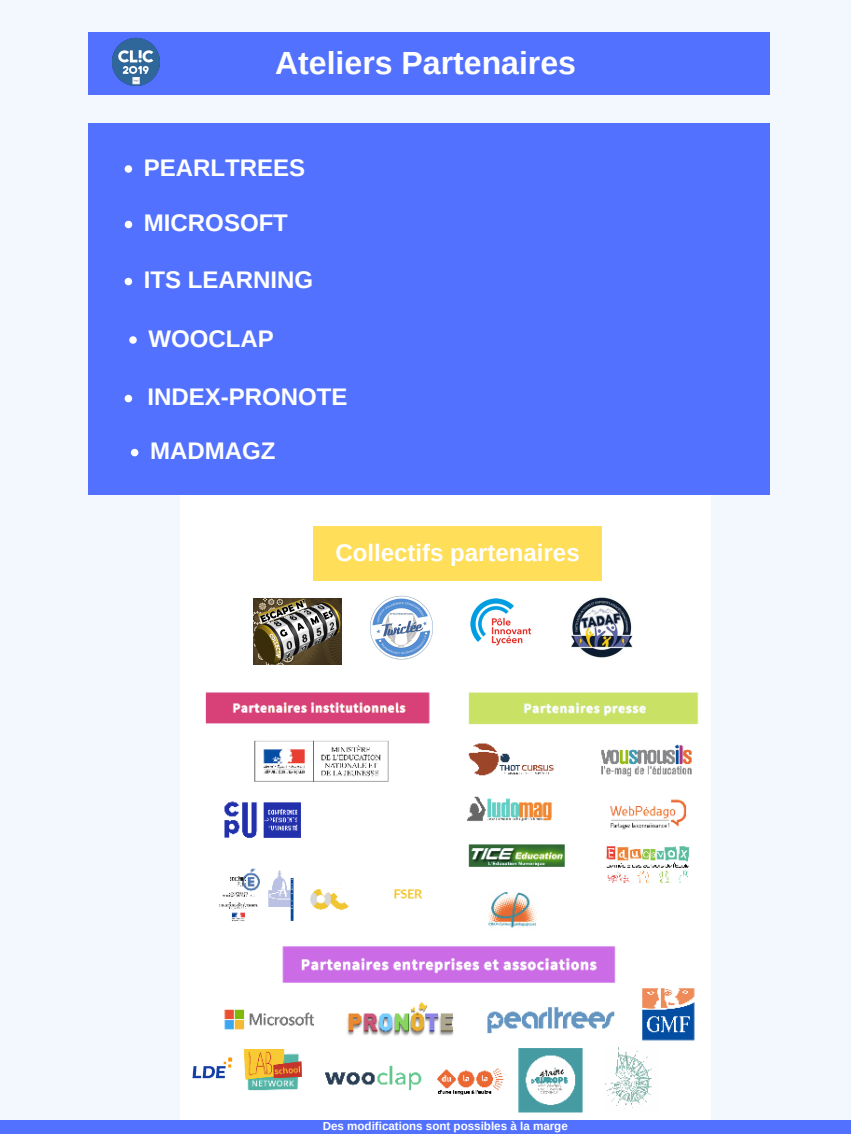
<style>
.page{position:relative;width:851px;height:1134px;background:#fff}
.page>*{position:absolute;margin:0;border:0;box-sizing:border-box;transform-origin:0 0}
.t1{font:700 32px "Arimo";color:#fff}
.t2{font:700 24px "Arimo";color:#fff}
.t3{font:700 11.6px "Arimo";color:#fff}
</style>
<div class="page">
<div style="left:0;top:0;width:850px;height:1134px;background:#f3f8ff"></div>
<div style="left:88px;top:32px;width:681px;height:62px;background:#5271ff"></div>
<img style="left:113px;top:37px;width:47px;height:58px">
<div style="left:180px;top:494px;width:530px;height:194px;background:#fff"></div>
<div style="left:88px;top:123px;width:681px;height:372px;background:#5271ff"></div>
<svg style="left:125px;top:165px;width:7px;height:8px"></svg>
<svg style="left:125px;top:221px;width:7px;height:7px"></svg>
<svg style="left:125px;top:278px;width:7px;height:7px"></svg>
<svg style="left:129px;top:336px;width:8px;height:8px"></svg>
<svg style="left:125px;top:395px;width:7px;height:7px"></svg>
<svg style="left:131px;top:449px;width:7px;height:7px"></svg>
<img style="left:181px;top:688px;width:529px;height:431px">
<div style="left:0;top:1120px;width:850px;height:14px;background:#5271ff"></div>
<img style="left:186px;top:1042px;width:52px;height:54px">
<div style="left:313px;top:526px;width:288px;height:54px;background:#ffde59"></div>
<img style="left:370px;top:595px;width:63px;height:65px">
<img style="left:470px;top:598px;width:62px;height:48px">
<img style="left:571px;top:597px;width:61px;height:61px">
<img style="left:254px;top:598px;width:87px;height:66px">
<div style="left:314px;top:794px;width:108px;height:53px;background:#fff"></div>
<h1 class="t1" style="left:275px;top:45px;width:302px">Ateliers Partenaires</h1>
<p class="t2" style="left:144px;top:154px;width:163px">PEARLTREES</p>
<p class="t2" style="left:144px;top:210px;width:145px">MICROSOFT</p>
<p class="t2" style="left:144px;top:267px;width:171px">ITS LEARNING</p>
<p class="t2" style="left:148px;top:325px;width:127px">WOOCLAP</p>
<p class="t2" style="left:147px;top:384px;width:201px">INDEX-PRONOTE</p>
<p class="t2" style="left:150px;top:438px;width:127px">MADMAGZ</p>
<p class="t2" style="left:335px;top:540px;width:246px">Collectifs partenaires</p>
<p class="t3" style="left:323px;top:1119px;width:247px">Des modifications sont possibles à la marge</p>
</div>
